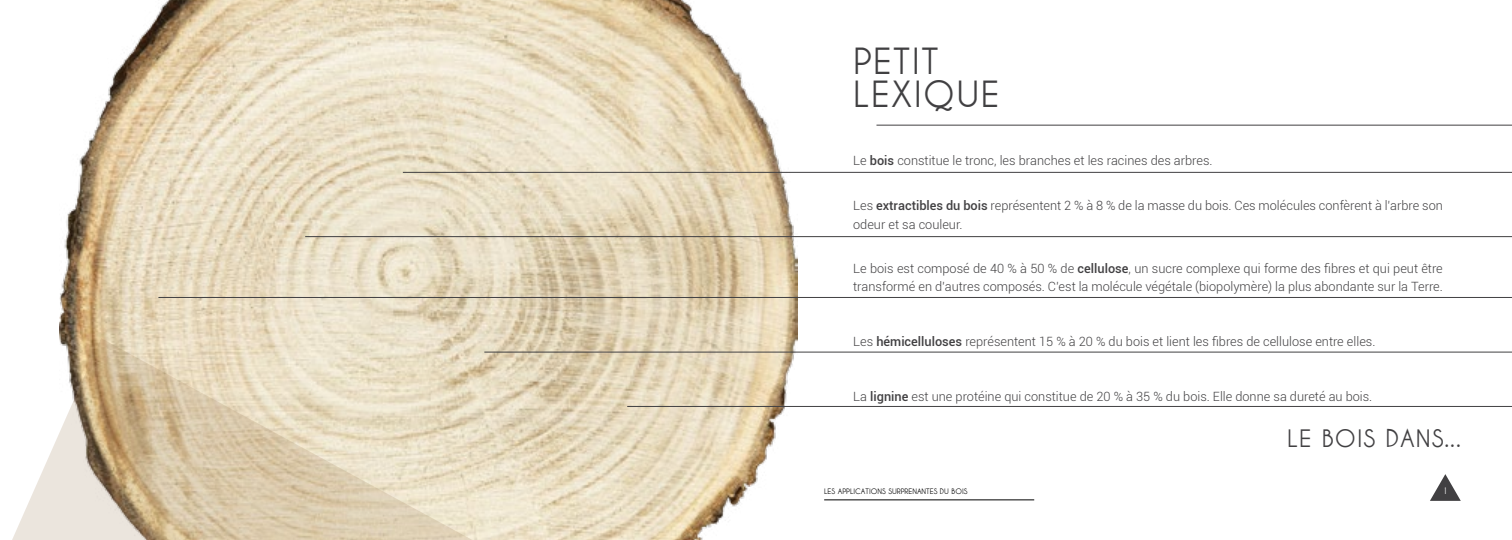
<style>
.page{position:relative;width:1512px;height:540px;background:#fff}
.page>*{position:absolute;margin:0;border:0;box-sizing:border-box;transform-origin:0 0}
.t1{font:700 36px/33px "Caviar Dreams";letter-spacing:.04em;color:#414042}
.t2{font:700 24px "Caviar Dreams";letter-spacing:.04em;color:#414042}
.t3{font:300 12.75px/19.5px "Roboto";color:#414042}
.t4{font:700 9px "Caviar Dreams";color:#fff}
.t5{font:700 7.5px "Caviar Dreams";color:#000}
.s1{font-weight:500}
</style>
<div class="page">
<img style="left:60px;top:0;width:738px;height:520px">
<svg style="left:12px;top:338px;width:708px;height:202px;background:#e1d4ba"></svg>
<hr style="left:876px;top:125px;width:636px;height:1px;background:#414042">
<hr style="left:824px;top:500px;width:210px;height:1px;background:#000">
<hr style="left:403px;top:172px;width:1109px;height:1px;background:#414042">
<hr style="left:305px;top:236px;width:1207px;height:1px;background:#414042">
<hr style="left:158px;top:297px;width:1354px;height:1px;background:#414042">
<hr style="left:484px;top:352px;width:1028px;height:1px;background:#414042">
<hr style="left:627px;top:406px;width:885px;height:1px;background:#414042">
<svg style="left:1430px;top:474px;width:31px;height:27px"></svg>
<h1 class="t1" style="left:853px;top:43px;width:143px">PETIT<br>LEXIQUE</h1>
<p class="t3" style="left:853px;top:151px;width:361px">Le <span class="s1">bois</span> constitue le tronc, les branches et les racines des arbres.</p>
<p class="t3" style="left:853px;top:195px;width:591px">Les <span class="s1">extractibles du bois</span> représentent 2 % à 8 % de la masse du bois. Ces molécules confèrent à l’arbre son odeur et sa couleur.</p>
<p class="t3" style="left:853px;top:259px;width:591px;line-height:18px">Le bois est composé de 40 % à 50 % de <span class="s1">cellulose</span>, un sucre complexe qui forme des fibres et qui peut être transformé en d’autres composés. C’est la molécule végétale (biopolymère) la plus abondante sur la Terre.</p>
<p class="t3" style="left:853px;top:332px;width:524px">Les <span class="s1">hémicelluloses</span> représentent 15 % à 20 % du bois et lient les fibres de cellulose entre elles.</p>
<p class="t3" style="left:853px;top:386px;width:521px">La <span class="s1">lignine</span> est une protéine qui constitue de 20 % à 35 % du bois. Elle donne sa dureté au bois.</p>
<h2 class="t2" style="left:1287px;top:425px;width:175px">LE BOIS DANS...</h2>
<p class="t5" style="left:824px;top:487px;width:53px">LES APPLICATIONS</p>
<p class="t5" style="left:888px;top:487px;width:30px">SU RPRENAN</p>
<p class="t5" style="left:926px;top:487px;width:42px">TES DU BOIS</p>
<p class="t4" style="left:1442px;top:485px;width:7px">1</p>
</div>
